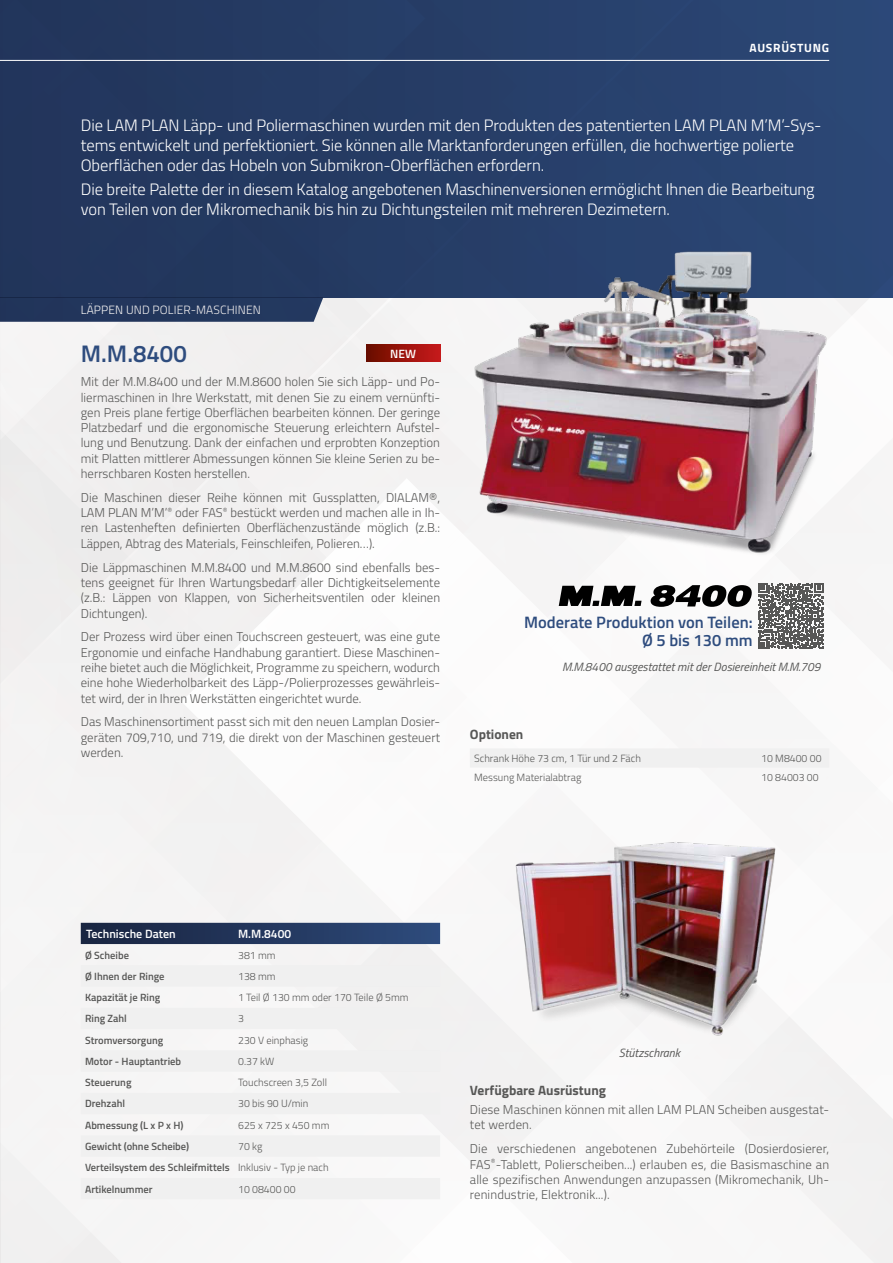
<style>
.page{position:relative;width:893px;height:1263px;background:#fff}
.page>*{position:absolute;margin:0;border:0;box-sizing:border-box;transform-origin:0 0}
.t1{font:600 24px "Titillium";color:#2e4c7e}
.t2{font:300 16.5px/19.8px "Titillium";letter-spacing:-.005em;color:#fff}
.t3{font:600 16.5px/17.5px "Titillium";color:#2e4c7e;text-align:right}
.t4{font:700 13.5px "Titillium";color:#575756}
.t5{font:300 12.75px/15.3px "Titillium";color:#575756;text-align:justify}
.t6{font:italic 12px "Titillium";color:#575756}
.t7{font:600 12px "Titillium";color:#fff}
.t8{font:300 12px "Titillium";letter-spacing:.01em;color:#fff}
.t9{font:700 12px "Titillium";letter-spacing:.06em;color:#fff}
.t10{font:600 10.5px/21.3px "Titillium";color:#575756}
.t11{font:300 10.5px "Titillium";color:#575756}
.s1{font-weight:300}
</style>
<div class="page">
<div style="left:0;top:298px;width:870px;height:965px;background:#f3f2f2"></div>
<svg style="left:181px;top:478px;width:712px;height:785px"></svg>
<div style="left:0;top:0;width:893px;height:298px;background:linear-gradient(to right,#213459,#2b4776)"></div>
<img style="left:470px;top:230px;width:359px;height:327px">
<img style="left:507px;top:820px;width:276px;height:236px">
<hr style="left:0;top:60px;width:829px;height:1px;background:#fff">
<div style="left:0;top:298px;width:323px;height:24px;background:#22365d"></div>
<div style="left:470px;top:748px;width:359px;height:19px;background:#f0f0f0"></div>
<svg style="left:559px;top:586px;width:83px;height:20px"></svg>
<svg style="left:650px;top:585px;width:102px;height:22px"></svg>
<svg style="left:758px;top:583px;width:66px;height:66px"></svg>
<div style="left:366px;top:344px;width:74px;height:18px;background:linear-gradient(to right,#6a0d00,#c7191b)"></div>
<svg style="left:81px;top:923px;width:359px;height:21px;background:#23375d"></svg>
<div style="left:81px;top:965px;width:359px;height:234px;background:#f0f0f0"></div>
<p class="t9" style="left:749px;top:38px;width:81px">AUSRÜSTUNG</p>
<p class="t2" style="left:81px;top:115px;width:742px">Die LAM PLAN Läpp- und Poliermaschinen wurden mit den Produkten des patentierten LAM PLAN M’M’-Sys&shy;tems entwickelt und perfektioniert. Sie können alle Marktanforderungen erfüllen, die hochwertige polierte<br>Oberflächen oder das Hobeln von Submikron-Oberflächen erfordern.</p>
<p class="t2" style="left:81px;top:179px;width:735px">Die breite Palette der in diesem Katalog angebotenen Maschinenversionen ermöglicht Ihnen die Bearbeitung von Teilen von der Mikromechanik bis hin zu Dichtungsteilen mit mehreren Dezimetern.</p>
<p class="t8" style="left:81px;top:301px;width:181px">LÄPPEN UND POLIER-MASCHINEN</p>
<h1 class="t1" style="left:81px;top:336px;width:108px">M.M.8400</h1>
<p class="t5" style="left:81px;top:373px;width:361px">Mit der M.M.8400 und der M.M.8600 holen Sie sich Läpp- und Po&shy;liermaschinen in Ihre Werkstatt, mit denen Sie zu einem vernünfti&shy;gen Preis plane fertige Oberflächen bearbeiten können. Der geringe Platzbedarf und die ergonomische Steuerung erleichtern Aufstel&shy;lung und Benutzung. Dank der einfachen und erprobten Konzeption mit Platten mittlerer Abmessungen können Sie kleine Serien zu be&shy;herrschbaren Kosten herstellen.</p>
<p class="t5" style="left:81px;top:489px;width:361px">Die Maschinen dieser Reihe können mit Gussplatten, DIALAM®, LAM PLAN M’M’<sup>®</sup> oder FAS<sup>®</sup> bestückt werden und machen alle in Ih&shy;ren Lastenheften definierten Oberflächenzustände möglich (z.B.:<br>Läppen, Abtrag des Materials, Feinschleifen, Polieren…).</p>
<p class="t5" style="left:81px;top:559px;width:361px">Die Läppmaschinen M.M.8400 und M.M.8600 sind ebenfalls bes&shy;tens geeignet für Ihren Wartungsbedarf aller Dichtigkeitselemente (z.B.: Läppen von Klappen, von Sicherheitsventilen oder kleinen Dichtungen).</p>
<p class="t5" style="left:81px;top:628px;width:361px">Der Prozess wird über einen Touchscreen gesteuert, was eine gute Ergonomie und einfache Handhabung garantiert. Diese Maschinen&shy;reihe bietet auch die Möglichkeit, Programme zu speichern, wodurch eine hohe Wiederholbarkeit des Läpp-/Polierprozesses gewährleis&shy;tet wird, der in Ihren Werkstätten eingerichtet wurde.</p>
<p class="t5" style="left:81px;top:713px;width:361px">Das Maschinensortiment passt sich mit den neuen Lamplan Dosier&shy;geräten 709,710, und 719, die direkt von der Maschinen gesteuert werden.</p>
<p class="t7" style="left:390px;top:344px;width:27px">NEW</p>
<p class="t3" style="left:524px;top:613px;width:230px">Moderate Produktion von Teilen:<br>Ø 5 bis 130 mm</p>
<p class="t6" style="left:562px;top:658px;width:260px">M.M.8400 ausgestattet mit der Dosiereinheit M.M.709</p>
<p class="t4" style="left:470px;top:723px;width:55px">Optionen</p>
<p class="t11" style="left:474px;top:751px;width:168px">Schrank Höhe 73 cm, 1 Tür und 2 Fäch</p>
<p class="t11" style="left:761px;top:751px;width:62px">10 M8400 00</p>
<p class="t11" style="left:474px;top:770px;width:109px">Messung Materialabtrag</p>
<p class="t11" style="left:761px;top:770px;width:59px">10 84003 00</p>
<p class="t7" style="left:86px;top:925px;width:91px">Technische Daten</p>
<p class="t7" style="left:238px;top:925px;width:55px">M.M.8400</p>
<p class="t10" style="left:85px;top:944px;width:46px">Ø Scheibe</p>
<p class="t11" style="left:238px;top:947px;width:39px">381 mm</p>
<p class="t10" style="left:85px;top:965px;width:81px">Ø Ihnen der Ringe</p>
<p class="t11" style="left:238px;top:968px;width:39px">138 mm</p>
<p class="t10" style="left:85px;top:986px;width:77px">Kapazität je Ring</p>
<p class="t11" style="left:238px;top:990px;width:172px">1 Teil Ø 130 mm oder 170 Teile Ø 5mm</p>
<p class="t10" style="left:85px;top:1007px;width:43px">Ring Zahl</p>
<p class="t11" style="left:238px;top:1011px;width:7px">3</p>
<p class="t10" style="left:85px;top:1029px;width:80px">Stromversorgung</p>
<p class="t11" style="left:238px;top:1032px;width:72px">230 V einphasig</p>
<p class="t10" style="left:85px;top:1050px;width:98px">Motor - Hauptantrieb</p>
<p class="t11" style="left:238px;top:1054px;width:38px">0.37 kW</p>
<p class="t10" style="left:85px;top:1071px;width:48px">Steuerung</p>
<p class="t11" style="left:238px;top:1075px;width:91px">Touchscreen 3,5 Zoll</p>
<p class="t10" style="left:85px;top:1092px;width:42px">Drehzahl</p>
<p class="t11" style="left:238px;top:1096px;width:72px">30 bis 90 U/min</p>
<p class="t10" style="left:85px;top:1114px;width:100px">Abmessung (L x P x H)</p>
<p class="t11" style="left:238px;top:1117px;width:93px">625 x 725 x 450 mm</p>
<p class="t10" style="left:85px;top:1135px;width:106px">Gewicht (ohne Scheibe)</p>
<p class="t10" style="left:85px;top:1135px;width:245px;text-indent:153px"><span class="s1">70 kg<br></span>Verteilsystem des Schleifmittels <span class="s1">Inklusiv - Typ je nach<br></span>Artikelnummer</p>
<p class="t11" style="left:238px;top:1181px;width:59px">10 08400 00</p>
<p class="t6" style="left:619px;top:1043px;width:63px">Stützschrank</p>
<p class="t4" style="left:470px;top:1079px;width:138px">Verfügbare Ausrüstung</p>
<p class="t5" style="left:470px;top:1101px;width:361px">Diese Maschinen können mit allen LAM PLAN Scheiben ausgestat&shy;tet werden.</p>
<p class="t5" style="left:470px;top:1140px;width:361px">Die verschiedenen angebotenen Zubehörteile (Dosierdosierer, FAS<sup>®</sup>-Tablett, Polierscheiben...) erlauben es, die Basismaschine an alle spezifischen Anwendungen anzupassen (Mikromechanik, Uh&shy;renindustrie, Elektronik...).</p>
</div>
